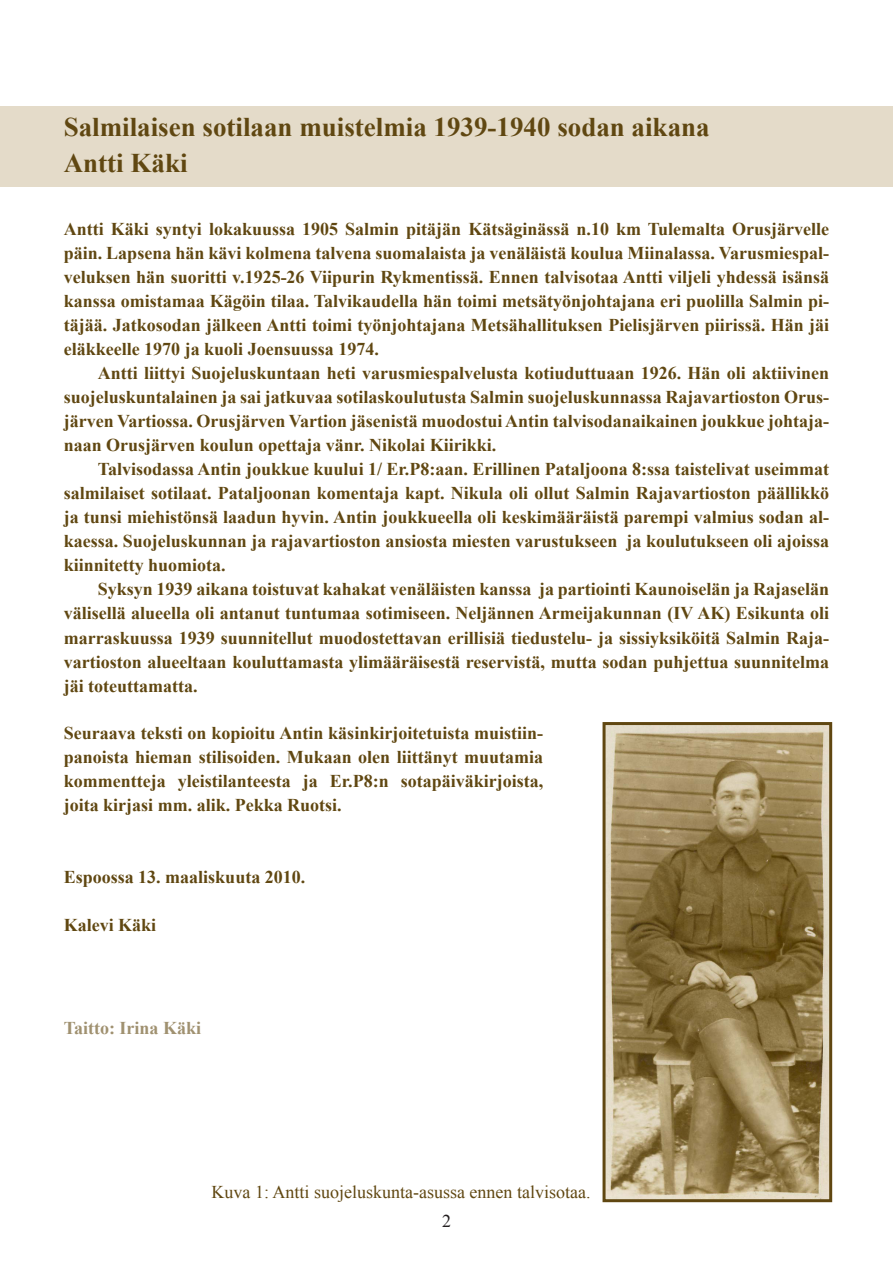
<style>
.page{position:relative;width:893px;height:1263px;background:#fff}
.page>*{position:absolute;margin:0;border:0;box-sizing:border-box;transform-origin:0 0}
.Otsikko_johdanto{font:700 27px "Times New Roman";color:#604711}
.johdanto{font:700 18px/24px "Times New Roman";color:#604711;text-align:justify}
.johdanto_1__kpl{font:700 18px/24px "Times New Roman";color:#604711;text-align:justify}
.johdanto_kapea{font:700 18px/24px "Times New Roman";color:#604711;text-align:justify}
.Kuvateksti{font:18px "Times New Roman";color:#604711}
.taitto{font:700 18px "Times New Roman";color:#a09170}
.leipäteksti{font:18px "Times New Roman";color:#231f20}
</style>
<div class="page">
<div style="left:0;top:106px;width:893px;height:81px;background:#e4dbc9"></div>
<svg style="left:602px;top:722px;width:231px;height:481px"></svg>
<p class="Otsikko_johdanto" style="left:64px;top:108px;width:647px">Salmilaisen sotilaan muistelmia 1939-1940 sodan aikana</p>
<p class="Otsikko_johdanto" style="left:64px;top:144px;width:125px">Antti Käki</p>
<p class="johdanto_1__kpl" style="left:64px;top:217px;width:767px">Antti Käki syntyi lokakuussa 1905 Salmin pitäjän Kätsäginässä n.10 km Tulemalta Orusjärvelle päin. Lapsena hän kävi kolmena talvena suomalaista ja venäläistä koulua Miinalassa. Varusmiespal&shy;veluksen hän suoritti v.1925-26 Viipurin Rykmentissä. Ennen talvisotaa Antti viljeli yhdessä isänsä kanssa omistamaa Kägöin tilaa. Talvikaudella hän toimi metsätyönjohtajana eri puolilla Salmin pi&shy;täjää. Jatkosodan jälkeen Antti toimi työnjohtajana Metsähallituksen Pielisjärven piirissä. Hän jäi eläkkeelle 1970 ja kuoli Joensuussa 1974.</p>
<p class="johdanto" style="left:64px;top:361px;width:767px;text-indent:34px">Antti liittyi Suojeluskuntaan heti varusmiespalvelusta kotiuduttuaan 1926. Hän oli aktiivinen suojeluskuntalainen ja sai jatkuvaa sotilaskoulutusta Salmin suojeluskunnassa Rajavartioston Orus&shy;järven Vartiossa. Orusjärven Vartion jäsenistä muodostui Antin talvisodanaikainen joukkue johtaja&shy;naan Orusjärven koulun opettaja vänr. Nikolai Kiirikki.</p>
<p class="johdanto" style="left:64px;top:457px;width:767px;text-indent:34px">Talvisodassa Antin joukkue kuului 1/ Er.P8:aan. Erillinen Pataljoona 8:ssa taistelivat useimmat salmilaiset sotilaat. Pataljoonan komentaja kapt. Nikula oli ollut Salmin Rajavartioston päällikkö ja tunsi miehistönsä laadun hyvin. Antin joukkueella oli keskimääräistä parempi valmius sodan al&shy;kaessa. Suojeluskunnan ja rajavartioston ansiosta miesten varustukseen ja koulutukseen oli ajoissa kiinnitetty huomiota.</p>
<p class="johdanto" style="left:64px;top:577px;width:767px;text-indent:34px">Syksyn 1939 aikana toistuvat kahakat venäläisten kanssa ja partiointi Kaunoiselän ja Rajaselän välisellä alueella oli antanut tuntumaa sotimiseen. Neljännen Armeijakunnan (IV AK) Esikunta oli marraskuussa 1939 suunnitellut muodostettavan erillisiä tiedustelu- ja sissiyksiköitä Salmin Raja&shy;vartioston alueeltaan kouluttamasta ylimääräisestä reservistä, mutta sodan puhjettua suunnitelma jäi toteuttamatta.</p>
<p class="johdanto_kapea" style="left:64px;top:721px;width:481px">Seuraava teksti on kopioitu Antin käsinkirjoitetuista muistiin&shy;panoista hieman stilisoiden. Mukaan olen liittänyt muutamia kommentteja yleistilanteesta ja Er.P8:n sotapäiväkirjoista, joita kirjasi mm. alik. Pekka Ruotsi.</p>
<p class="johdanto_kapea" style="left:64px;top:865px;width:243px">Espoossa 13. maaliskuuta 2010.</p>
<p class="johdanto_kapea" style="left:64px;top:913px;width:94px">Kalevi Käki</p>
<p class="taitto" style="left:64px;top:1016px;width:139px">Taitto: Irina Käki</p>
<p class="Kuvateksti" style="left:212px;top:1179px;width:380px">Kuva 1: Antti suojeluskunta-asussa ennen talvisotaa.</p>
<p class="leipäteksti" style="left:442px;top:1209px;width:10px">2</p>
</div>
